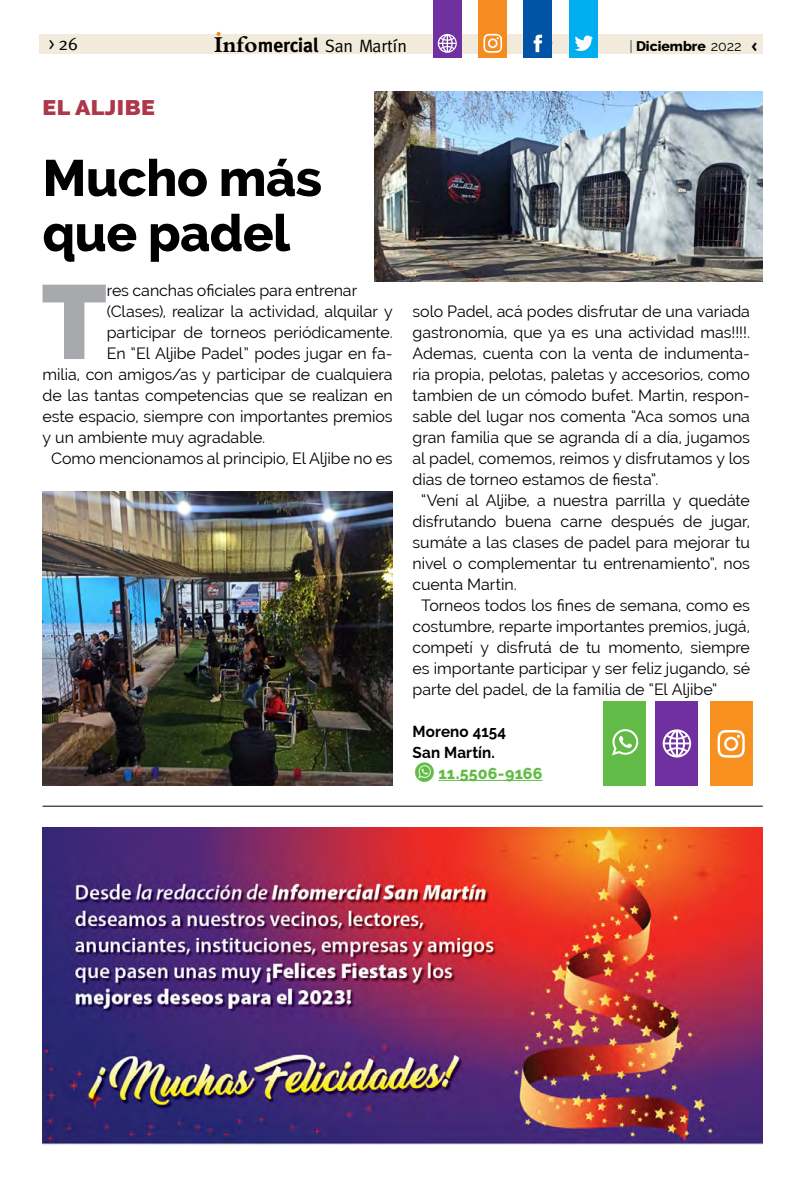
<style>
.page{position:relative;width:794px;height:1191px;background:#fff}
.page>*{position:absolute;margin:0;border:0;box-sizing:border-box;transform-origin:0 0}
.t1{font:900 104.7px "Raleway";color:#a7a9ac}
.t2{font:800 51px/55px "Raleway";letter-spacing:-.01em;color:#000}
.t3{font:36px "Social Circles";color:#62bb46;scale:.95 1}
.t4{font:900 21px "Raleway";letter-spacing:.02em;color:#af374c;scale:1.1 1}
.t5{font:18px "Meta";color:#000}
.t6{font:17.8px "Meta";color:#000}
.t7{font:16px "Raleway";letter-spacing:-.005em;color:#000}
.t8{font:700 16px/21px "Raleway";letter-spacing:.01em;color:#000;scale:.95 1}
.t9{font:800 16px "Raleway";color:#62bb46}
.t10{font:800 14px "Raleway";color:#000}
.s1{font-family:"Bembo";font-weight:700;font-size:23.8px}
.s2{font-weight:700;font-size:19.8px}
.s3{font-family:"Times New Roman";font-weight:400}
.s4{font-weight:400}
.s5{font-family:"Meta";font-weight:700}
</style>
<div class="page">
<div style="left:40px;top:35px;width:723px;height:19px;background:#f2eada"></div>
<svg style="left:216px;top:32px;width:4px;height:4px"></svg>
<div style="left:478px;top:0;width:29px;height:58px;background:#f68b1f"></div>
<svg style="left:483px;top:33px;width:20px;height:20px"></svg>
<div style="left:524px;top:0;width:28px;height:58px;background:#0053a5"></div>
<svg style="left:533px;top:34px;width:10px;height:19px"></svg>
<div style="left:569px;top:0;width:28px;height:58px;background:#00aeef"></div>
<svg style="left:575px;top:35px;width:18px;height:16px"></svg>
<div style="left:433px;top:0;width:28px;height:58px;background:#7030a0"></div>
<svg style="left:438px;top:34px;width:19px;height:19px"></svg>
<hr style="left:438px;top:780px;width:104px;height:1px;background:#62bb46">
<div style="left:603px;top:701px;width:43px;height:84px;background:#62bb46"></div>
<svg style="left:612px;top:729px;width:27px;height:27px"></svg>
<div style="left:655px;top:701px;width:43px;height:84px;background:#7030a0"></div>
<svg style="left:662px;top:729px;width:29px;height:28px"></svg>
<div style="left:710px;top:701px;width:42px;height:84px;background:#f7901e"></div>
<svg style="left:717px;top:730px;width:28px;height:28px"></svg>
<img style="left:374px;top:92px;width:389px;height:189px">
<img style="left:43px;top:491px;width:350px;height:294px">
<img style="left:43px;top:827px;width:720px;height:318px">
<hr style="left:43px;top:806px;width:720px;height:1px;background:#000">
<p class="t5" style="left:49px;top:34px;width:30px">&gt; 26</p>
<p class="t6" style="left:214px;top:36px;width:194px"><span class="s1">Info</span><span class="s2">mercial</span> San Martín</p>
<p class="t10" style="left:629px;top:38px;width:129px"><span class="s3">|</span> Diciembre <span class="s4">2022</span> <span class="s5">&lt;</span></p>
<h3 class="t4" style="left:43px;top:96px;width:104px">EL ALJIBE</h3>
<h2 class="t2" style="left:43px;top:151px;width:281px">Mucho más que padel</h2>
<h1 class="t1" style="left:41px;top:261px;width:67px">T</h1>
<p class="t7" style="left:107px;top:281px;width:252px">res canchas oficiales para entrenar</p>
<p class="t7" style="left:107px;top:302px;width:287px">(Clases), realizar la actividad, alquilar y</p>
<p class="t7" style="left:107px;top:323px;width:287px">participar de torneos periódicamente.</p>
<p class="t7" style="left:107px;top:344px;width:287px">En “El Aljibe Padel” podes jugar en fa-</p>
<p class="t7" style="left:43px;top:365px;width:352px">milia, con amigos/as y participar de cualquiera</p>
<p class="t7" style="left:43px;top:386px;width:352px">de las tantas competencias que se realizan en</p>
<p class="t7" style="left:43px;top:407px;width:352px">este espacio, siempre con importantes premios</p>
<p class="t7" style="left:43px;top:428px;width:224px">y un ambiente muy agradable.</p>
<p class="t7" style="left:51px;top:449px;width:343px">Como mencionamos al principio, El Aljibe no es</p>
<p class="t7" style="left:412px;top:302px;width:339px">solo Padel, acá podes disfrutar de una variada</p>
<p class="t7" style="left:412px;top:323px;width:339px">gastronomía, que ya es una actividad mas!!!!.</p>
<p class="t7" style="left:412px;top:344px;width:339px">Ademas, cuenta con la venta de indumenta-</p>
<p class="t7" style="left:412px;top:365px;width:339px">ria propia, pelotas, paletas y accesorios, como</p>
<p class="t7" style="left:412px;top:386px;width:339px">tambien de un cómodo bufet. Martin, respon-</p>
<p class="t7" style="left:412px;top:407px;width:339px">sable del lugar nos comenta “Aca somos una</p>
<p class="t7" style="left:412px;top:428px;width:339px">gran familia que se agranda dí a día, jugamos</p>
<p class="t7" style="left:412px;top:449px;width:339px">al padel, comemos, reimos y disfrutamos y los</p>
<p class="t7" style="left:412px;top:470px;width:247px">dias de torneo estamos de fiesta”.</p>
<p class="t7" style="left:421px;top:491px;width:330px">“Vení al Aljibe, a nuestra parrilla y quedáte</p>
<p class="t7" style="left:412px;top:512px;width:339px">disfrutando buena carne después de jugar,</p>
<p class="t7" style="left:412px;top:533px;width:339px">sumáte a las clases de padel para mejorar tu</p>
<p class="t7" style="left:412px;top:554px;width:339px">nivel o complementar tu entrenamiento”, nos</p>
<p class="t7" style="left:412px;top:575px;width:106px">cuenta Martin.</p>
<p class="t7" style="left:421px;top:596px;width:330px">Torneos todos los fines de semana, como es</p>
<p class="t7" style="left:412px;top:617px;width:339px">costumbre, reparte importantes premios, jugá,</p>
<p class="t7" style="left:412px;top:638px;width:339px">competí y disfrutá de tu momento, siempre</p>
<p class="t7" style="left:412px;top:659px;width:339px">es importante participar y ser feliz jugando, sé</p>
<p class="t7" style="left:412px;top:680px;width:306px">parte del padel, de la familia de “El Aljibe”</p>
<p class="t8" style="left:412px;top:721px;width:100px">Moreno 4154<br>San Martín.</p>
<h3 class="t3" style="left:412px;top:751px;width:27px">w</h3>
<p class="t9" style="left:438px;top:764px;width:105px">11.5506-9166</p>
</div>
